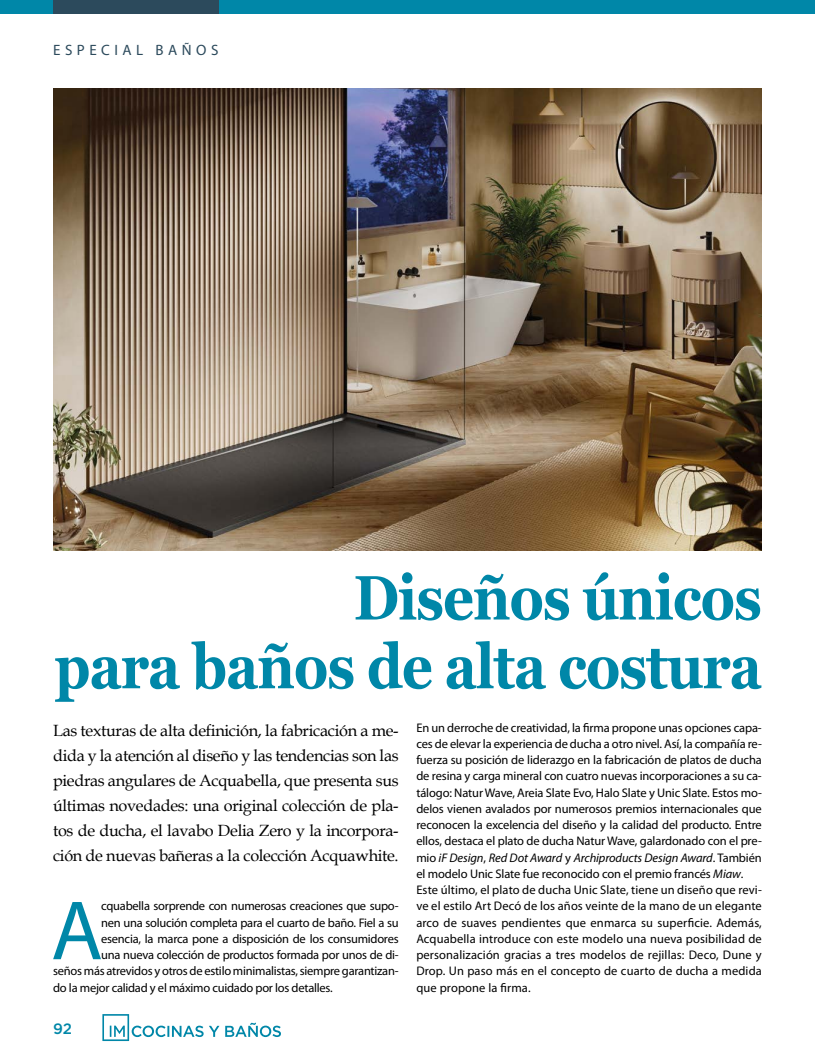
<style>
.page{position:relative;width:815px;height:1063px;background:#fff}
.page>*{position:absolute;margin:0;border:0;box-sizing:border-box;transform-origin:0 0}
.t1{font:84.88px "Myriad Pro";color:#0087a8}
.t2{font:700 62.5px/68.8px "Georgia";letter-spacing:-.02em;color:#0087a8;text-align:right;scale:.87 1}
.t3{font:16.25px/25px "Book Antiqua";letter-spacing:-.02em;color:#000;text-align:justify}
.t4{font:15px "Myriad Pro";letter-spacing:.3em;color:#2c4a5c}
.t5{font:500 15px "Gotham";color:#0087a8}
.t6{font:12.5px/16.2px "Myriad Pro";letter-spacing:-.01em;color:#000}
.s1{font-style:italic}
</style>
<div class="page">
<div style="left:0;top:0;width:815px;height:14px;background:#0087a8"></div>
<svg style="left:102px;top:1014px;width:117px;height:27px"></svg>
<svg style="left:225px;top:1023px;width:56px;height:14px"></svg>
<div style="left:53px;top:0;width:165px;height:14px;background:#2c4a5c"></div>
<img style="left:53px;top:89px;width:709px;height:462px">
<p class="t4" style="left:53px;top:41px;width:167px">ESPECIAL BAÑOS</p>
<h2 class="t2" style="left:55px;top:560px;width:814px">Diseños únicos<br>para baños de alta costura</h2>
<p class="t3" style="left:53px;top:718px;width:347px">Las texturas de alta definición, la fabricación a me&shy;dida y la atención al diseño y las tendencias son las piedras angulares de Acquabella, que presenta sus últimas novedades: una original colección de pla&shy;tos de ducha, el lavabo Delia Zero y la incorpora&shy;ción de nuevas bañeras a la colección Acquawhite.</p>
<p class="t6" style="left:416px;top:719px;width:347px">En un derroche de creatividad, la firma propone unas opciones capa&shy;ces de elevar la experiencia de ducha a otro nivel. Así, la compañía re&shy;fuerza su posición de liderazgo en la fabricación de platos de ducha de resina y carga mineral con cuatro nuevas incorporaciones a su ca&shy;tálogo: Natur Wave, Areia Slate Evo, Halo Slate y Unic Slate. Estos mo&shy;delos vienen avalados por numerosos premios internacionales que reconocen la excelencia del diseño y la calidad del producto. Entre ellos, destaca el plato de ducha Natur Wave, galardonado con el pre&shy;mio <span class="s1">iF Design</span>, <span class="s1">Red Dot Award</span> y <span class="s1">Archiproducts Design Award</span>. También el modelo Unic Slate fue reconocido con el premio francés <span class="s1">Miaw</span>.<br>Este último, el plato de ducha Unic Slate, tiene un diseño que revi&shy;ve el estilo Art Decó de los años veinte de la mano de un elegante arco de suaves pendientes que enmarca su superficie. Además, Acquabella introduce con este modelo una nueva posibilidad de personalización gracias a tres modelos de rejillas: Deco, Dune y Drop. Un paso más en el concepto de cuarto de ducha a medida que propone la firma.</p>
<h1 class="t1" style="left:51px;top:878px;width:53px">A</h1>
<p class="t6" style="left:101px;top:898px;width:299px">cquabella sorprende con numerosas creaciones que supo-</p>
<p class="t6" style="left:101px;top:914px;width:299px">nen una solución completa para el cuarto de baño. Fiel a su</p>
<p class="t6" style="left:101px;top:930px;width:299px">esencia, la marca pone a disposición de los consumidores</p>
<p class="t6" style="left:101px;top:947px;width:299px">una nueva colección de productos formada por unos de di-</p>
<p class="t6" style="left:53px;top:963px;width:347px">seños más atrevidos y otros de estilo minimalistas, siempre garantizan-</p>
<p class="t6" style="left:53px;top:979px;width:281px">do la mejor calidad y el máximo cuidado por los detalles.</p>
<p class="t5" style="left:53px;top:1018px;width:20px">92</p>
</div>
